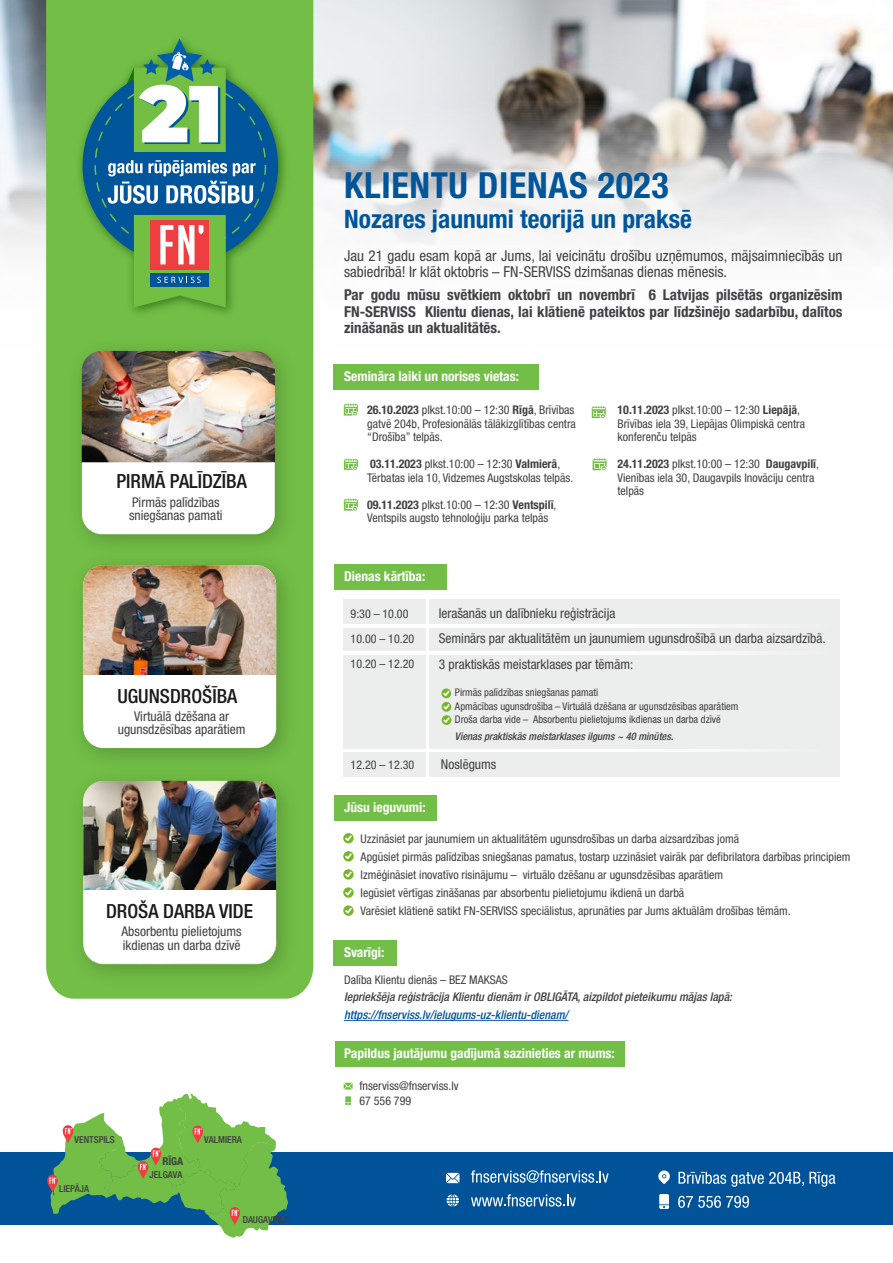
<style>
.page{position:relative;width:893px;height:1263px;background:#fff}
.page>*{position:absolute;margin:0;border:0;box-sizing:border-box;transform-origin:0 0}
.t1{font:700 condensed 36px "Helvetica Neue LT Pro";letter-spacing:.02em;color:#00559b}
.t2{font:700 condensed 25.5px "Helvetica Neue LT Pro";color:#00559b}
.t3{font:500 condensed 21.6px "Helvetica Neue LT Pro";color:#1a1a1a}
.t4{font:500 condensed 19.5px "Helvetica Neue LT Pro";color:#1a1a1a}
.t5{font:700 condensed 15px/16.5px "Helvetica Neue LT Pro";color:#414042;text-align:justify}
.t6{font:condensed 15px/16.5px "Helvetica Neue LT Pro";color:#414042}
.t7{font:condensed 13.5px/13.5px "Helvetica Neue LT Pro";color:#414042}
.t8{font:700 condensed 13.5px "Helvetica Neue LT Pro";color:#fff}
.t9{font:condensed 12px/13.5px "Helvetica Neue LT Pro";color:#414042}
.t10{font:italic 500 condensed 12px "Helvetica Neue LT Pro";color:#414042}
.t11{font:italic 500 condensed 12px "Helvetica Neue LT Pro";color:#015399}
.t12{font:condensed 12px/15px "Helvetica Neue LT Pro";color:#404041}
.t13{font:700 condensed 10.8px "Helvetica Neue LT Pro";color:#3e3d40}
.t14{font:condensed 10.5px/13.5px "Helvetica Neue LT Pro";color:#414042}
.t15{font:italic 500 condensed 10.5px "Helvetica Neue LT Pro";color:#414042}
.t16{font:500 condensed 9.6px "Helvetica Neue LT Pro";color:#3e3d40}
.s1{font-weight:700}
</style>
<div class="page">
<div style="left:0;top:1152px;width:893px;height:73px;background:#015399"></div>
<svg style="left:47px;top:1093px;width:241px;height:144px"></svg>
<svg style="left:471px;top:1170px;width:138px;height:13px"></svg>
<svg style="left:471px;top:1194px;width:105px;height:12px"></svg>
<svg style="left:678px;top:1172px;width:157px;height:15px"></svg>
<svg style="left:678px;top:1196px;width:71px;height:12px"></svg>
<svg style="left:658px;top:1170px;width:12px;height:14px"></svg>
<svg style="left:447px;top:1194px;width:12px;height:12px"></svg>
<svg style="left:446px;top:1173px;width:13px;height:10px"></svg>
<svg style="left:659px;top:1194px;width:10px;height:15px"></svg>
<img style="left:0;top:0;width:893px;height:100px">
<img style="left:0;top:100px;width:893px;height:59px">
<svg style="left:0;top:159px;width:893px;height:462px"></svg>
<div style="left:46px;top:0;width:267px;height:999px;background:#72be46"></div>
<svg style="left:344px;top:404px;width:14px;height:12px"></svg>
<svg style="left:344px;top:459px;width:14px;height:11px"></svg>
<svg style="left:344px;top:499px;width:14px;height:12px"></svg>
<svg style="left:592px;top:406px;width:14px;height:12px"></svg>
<svg style="left:593px;top:458px;width:14px;height:12px"></svg>
<img style="left:61px;top:330px;width:244px;height:234px">
<div style="left:82px;top:351px;width:193px;height:183px;background:#fff;border-radius:20px"></div>
<img style="left:82px;top:351px;width:193px;height:111px">
<img style="left:62px;top:544px;width:244px;height:216px">
<div style="left:83px;top:565px;width:193px;height:183px;background:#fff;border-radius:20px"></div>
<img style="left:83px;top:565px;width:193px;height:110px">
<img style="left:62px;top:760px;width:244px;height:234px">
<img style="left:83px;top:781px;width:193px;height:109px">
<div style="left:83px;top:890px;width:193px;height:74px;background:#fff"></div>
<img style="left:72px;top:28px;width:221px;height:294px">
<div style="left:83px;top:68px;width:195px;height:195px;background:#00559b;border-radius:50%"></div>
<svg style="left:108px;top:39px;width:148px;height:268px"></svg>
<div style="left:334px;top:365px;width:205px;height:25px;background:#72be46"></div>
<svg style="left:343px;top:833px;width:11px;height:10px"></svg>
<svg style="left:345px;top:835px;width:7px;height:6px"></svg>
<svg style="left:343px;top:851px;width:11px;height:10px"></svg>
<svg style="left:345px;top:853px;width:7px;height:6px"></svg>
<svg style="left:343px;top:869px;width:11px;height:11px"></svg>
<svg style="left:345px;top:871px;width:7px;height:6px"></svg>
<div style="left:334px;top:796px;width:102px;height:25px;background:#72be46"></div>
<svg style="left:343px;top:887px;width:11px;height:11px"></svg>
<svg style="left:345px;top:889px;width:7px;height:6px"></svg>
<svg style="left:343px;top:905px;width:11px;height:11px"></svg>
<svg style="left:345px;top:908px;width:7px;height:6px"></svg>
<div style="left:334px;top:940px;width:63px;height:26px;background:#72be46"></div>
<svg style="left:344px;top:1083px;width:9px;height:6px"></svg>
<svg style="left:345px;top:1096px;width:6px;height:9px"></svg>
<div style="left:335px;top:1041px;width:290px;height:26px;background:#72be46"></div>
<div style="left:343px;top:599px;width:83px;height:178px;background:#eceded"></div>
<div style="left:429px;top:599px;width:410px;height:178px;background:#eceded"></div>
<div style="left:334px;top:564px;width:112px;height:26px;background:#72be46"></div>
<svg style="left:441px;top:688px;width:10px;height:10px"></svg>
<svg style="left:443px;top:690px;width:6px;height:6px"></svg>
<svg style="left:442px;top:702px;width:9px;height:10px"></svg>
<svg style="left:443px;top:704px;width:7px;height:6px"></svg>
<svg style="left:442px;top:715px;width:9px;height:10px"></svg>
<svg style="left:443px;top:717px;width:7px;height:6px"></svg>
<svg style="left:343px;top:625px;width:387px;height:2px"></svg>
<svg style="left:343px;top:652px;width:387px;height:2px"></svg>
<svg style="left:343px;top:749px;width:387px;height:3px"></svg>
<hr style="left:344px;top:1020px;width:224px;height:1px;background:#015399">
<h3 class="t4" style="left:117px;top:469px;width:132px">PIRMĀ PALĪDZĪBA</h3>
<p class="t7" style="left:129px;top:495px;width:95px">Pirmās palīdzības sniegšanas pamati</p>
<h3 class="t4" style="left:117px;top:684px;width:121px">UGUNSDROŠĪBA</h3>
<h3 class="t3" style="left:121px;top:695px;width:120px">LOREM IPSUM</h3>
<p class="t7" style="left:118px;top:709px;width:129px;text-align:center">Virtuālā dzēšana ar ugunsdzēsības aparātiem</p>
<h3 class="t4" style="left:106px;top:900px;width:148px">DROŠA DARBA VIDE</h3>
<p class="t7" style="left:122px;top:924px;width:122px">Absorbentu pielietojums ikdienas un darba dzīvē</p>
<p class="t16" style="left:75px;top:1133px;width:42px">VENTSPILS</p>
<p class="t16" style="left:59px;top:1183px;width:32px">LIEPĀJA</p>
<p class="t13" style="left:162px;top:1154px;width:22px">RĪGA</p>
<p class="t16" style="left:150px;top:1169px;width:34px">JELGAVA</p>
<p class="t16" style="left:204px;top:1134px;width:39px">VALMIERA</p>
<p class="t16" style="left:243px;top:1213px;width:48px">DAUGAVPILS</p>
<h1 class="t1" style="left:344px;top:163px;width:326px">KLIENTU DIENAS 2023</h1>
<h2 class="t2" style="left:344px;top:204px;width:349px">Nozares jaunumi teorijā un praksē</h2>
<p class="t6" style="left:344px;top:247px;width:500px">Jau 21 gadu esam kopā ar Jums, lai veicinātu drošību uzņēmumos, mājsaimniecībās un sabiedrībā! Ir klāt oktobris – FN-SERVISS dzimšanas dienas mēnesis.</p>
<p class="t5" style="left:344px;top:286px;width:500px">Par godu mūsu svētkiem oktobrī un novembrī 6 Latvijas pilsētās organizēsim FN-SERVISS Klientu dienas, lai klātienē pateiktos par līdzšinējo sadarbību, dalītos zināšanās un aktualitātēs.</p>
<p class="t8" style="left:344px;top:368px;width:176px">Semināra laiki un norises vietas:</p>
<p class="t9" style="left:617px;top:403px;width:189px"><span class="s1">10.11.2023</span> plkst.10:00 – 12:30 <span class="s1">Liepājā</span>,<br>Brīvības iela 39, Liepājas Olimpiskā centra konferenču telpās</p>
<p class="t9" style="left:617px;top:457px;width:203px"><span class="s1">24.11.2023</span> plkst.10:00 – 12:30 <span class="s1">Daugavpilī</span>,<br>Vienības iela 30, Daugavpils Inovāciju centra telpās</p>
<p class="t9" style="left:367px;top:403px;width:210px"><span class="s1">26.10.2023</span> plkst.10:00 – 12:30 <span class="s1">Rīgā</span>, Brīvības gatvē 204b, Profesionālās tālākizglītības centra “Drošība” telpās.</p>
<p class="t9" style="left:367px;top:457px;width:208px"><span class="s1">03.11.2023</span> plkst.10:00 – 12:30 <span class="s1">Valmierā</span>,<br>Tērbatas iela 10, Vidzemes Augstskolas telpās.</p>
<p class="t9" style="left:367px;top:498px;width:191px"><span class="s1">09.11.2023</span> plkst.10:00 – 12:30 <span class="s1">Ventspilī</span>,<br>Ventspils augsto tehnoloģiju parka telpās</p>
<p class="t8" style="left:344px;top:568px;width:83px">Dienas kārtība:</p>
<p class="t9" style="left:351px;top:601px;width:65px;line-height:25px">9:30 – 10.00<br>10.00 – 10.20<br>10.20 – 12.20</p>
<p class="t9" style="left:351px;top:758px;width:65px">12.20 – 12.30</p>
<p class="t7" style="left:439px;top:600px;width:388px;line-height:25.5px">Ierašanās un dalībnieku reģistrācija<br>Seminārs par aktualitātēm un jaunumiem ugunsdrošībā un darba aizsardzībā.<br>3 praktiskās meistarklases par tēmām:</p>
<p class="t14" style="left:455px;top:686px;width:285px">Pirmās palīdzības sniegšanas pamati<br>Apmācības ugunsdrošība – Virtuālā dzēšana ar ugunsdzēsības aparātiem<br>Droša darba vide – Absorbentu pielietojums ikdienas un darba dzīvē</p>
<p class="t15" style="left:455px;top:730px;width:220px">Vienas praktiskās meistarklases ilgums ~ 40 minūtes.</p>
<p class="t7" style="left:441px;top:757px;width:57px">Noslēgums</p>
<p class="t8" style="left:344px;top:799px;width:83px">Jūsu ieguvumi:</p>
<p class="t9" style="left:361px;top:829px;width:491px;line-height:18px">Uzzināsiet par jaunumiem un aktualitātēm ugunsdrošības un darba aizsardzības jomā<br>Apgūsiet pirmās palīdzības sniegšanas pamatus, tostarp uzzināsiet vairāk par defibrilatora darbības principiem Izmēģināsiet inovatīvo risinājumu – virtuālo dzēšanu ar ugunsdzēsības aparātiem<br>Iegūsiet vērtīgas zināšanas par absorbentu pielietojumu ikdienā un darbā<br>Varēsiet klātienē satikt FN-SERVISS speciālistus, aprunāties par Jums aktuālām drošības tēmām.</p>
<p class="t8" style="left:344px;top:944px;width:42px">Svarīgi:</p>
<p class="t9" style="left:344px;top:973px;width:165px">Dalība Klientu dienās – BEZ MAKSAS</p>
<p class="t10" style="left:344px;top:989px;width:389px">Iepriekšēja reģistrācija Klientu dienām ir OBLIGĀTA, aizpildot pieteikumu mājas lapā:</p>
<p class="t11" style="left:344px;top:1008px;width:225px">https://fnserviss.lv/ielugums-uz-klientu-dienam/</p>
<p class="t8" style="left:344px;top:1045px;width:272px">Papildus jautājumu gadījumā sazinieties ar mums:</p>
<p class="t12" style="left:359px;top:1078px;width:101px">fnserviss@fnserviss.lv<br>67 556 799</p>
</div>
